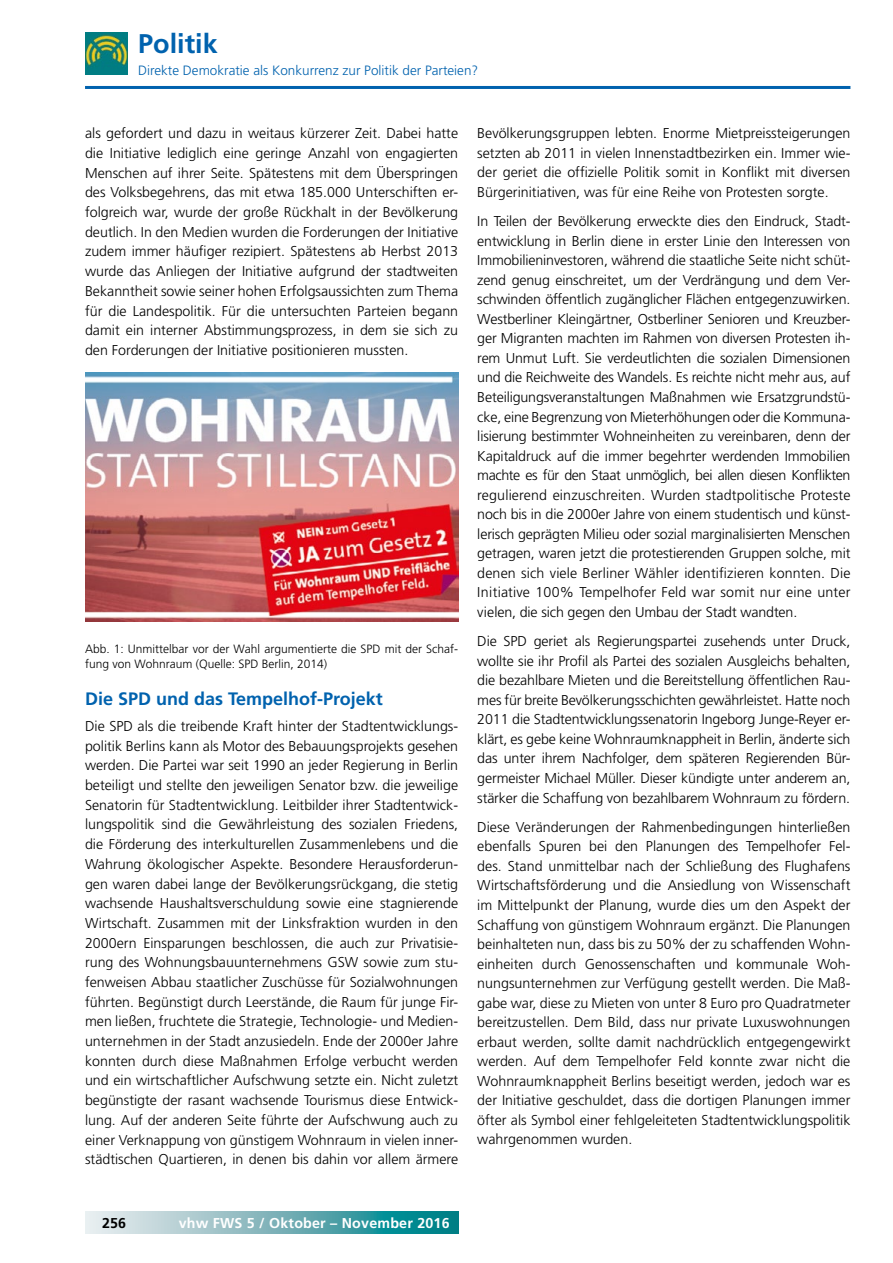
<style>
.page{position:relative;width:893px;height:1263px;background:#fff}
.page>*{position:absolute;margin:0;border:0;box-sizing:border-box;transform-origin:0 0}
.t1{font:700 27px "Frutiger LT";color:#0062ae}
.t2{font:700 18px "Frutiger LT";color:#0062ae}
.t3{font:300 14.25px/19.5px "Frutiger LT";color:#000;text-align:justify}
.t4{font:700 14.25px "Frutiger LT";letter-spacing:.015em;color:#fff}
.t5{font:700 14.25px "Frutiger LT";color:#000}
.t6{font:300 13.5px "Frutiger LT";color:#0062ae}
.t7{font:300 12px/14.5px "Frutiger CE";color:#000}
</style>
<div class="page">
<svg style="left:85px;top:1212px;width:373px;height:21px;background:#73b3b9"></svg>
<hr style="left:85px;top:86px;width:765px;height:3px;background:#0062ae">
<img style="left:85px;top:32px;width:42px;height:43px">
<img style="left:85px;top:372px;width:373px;height:249px">
<h1 class="t1" style="left:138px;top:28px;width:81px">Politik</h1>
<p class="t6" style="left:138px;top:62px;width:342px">Direkte Demokratie als Konkurrenz zur Politik der Parteien?</p>
<p class="t3" style="left:85px;top:124px;width:375px">als gefordert und dazu in weitaus kürzerer Zeit. Dabei hatte die Initiative lediglich eine geringe Anzahl von engagierten Menschen auf ihrer Seite. Spätestens mit dem Überspringen des Volksbegehrens, das mit etwa 185.000 Unterschiften er&shy;folgreich war, wurde der große Rückhalt in der Bevölkerung deutlich. In den Medien wurden die Forderungen der Initiative zudem immer häufiger rezipiert. Spätestens ab Herbst 2013 wurde das Anliegen der Initiative aufgrund der stadtweiten Bekanntheit sowie seiner hohen Erfolgsaussichten zum Thema für die Landespolitik. Für die untersuchten Parteien begann damit ein interner Abstimmungsprozess, in dem sie sich zu den Forderungen der Initiative positionieren mussten.</p>
<p class="t7" style="left:85px;top:641px;width:375px">Abb. 1: Unmittelbar vor der Wahl argumentierte die SPD mit der Schaf&shy;fung von Wohnraum (Quelle: SPD Berlin, 2014)</p>
<p class="t2" style="left:85px;top:688px;width:299px">Die SPD und das Tempelhof-Projekt</p>
<p class="t3" style="left:85px;top:716px;width:375px">Die SPD als die treibende Kraft hinter der Stadtentwicklungs&shy;politik Berlins kann als Motor des Bebauungsprojekts gesehen werden. Die Partei war seit 1990 an jeder Regierung in Berlin beteiligt und stellte den jeweiligen Senator bzw. die jeweilige Senatorin für Stadtentwicklung. Leitbilder ihrer Stadtentwick&shy;lungspolitik sind die Gewährleistung des sozialen Friedens, die Förderung des interkulturellen Zusammenlebens und die Wahrung ökologischer Aspekte. Besondere Herausforderun&shy;gen waren dabei lange der Bevölkerungsrückgang, die stetig wachsende Haushaltsverschuldung sowie eine stagnierende Wirtschaft. Zusammen mit der Linksfraktion wurden in den 2000ern Einsparungen beschlossen, die auch zur Privatisie&shy;rung des Wohnungsbauunternehmens GSW sowie zum stu&shy;fenweisen Abbau staatlicher Zuschüsse für Sozialwohnungen führten. Begünstigt durch Leerstände, die Raum für junge Fir&shy;men ließen, fruchtete die Strategie, Technologie- und Medien&shy;unternehmen in der Stadt anzusiedeln. Ende der 2000er Jahre konnten durch diese Maßnahmen Erfolge verbucht werden und ein wirtschaftlicher Aufschwung setzte ein. Nicht zuletzt begünstigte der rasant wachsende Tourismus diese Entwick&shy;lung. Auf der anderen Seite führte der Aufschwung auch zu einer Verknappung von günstigem Wohnraum in vielen inner&shy;städtischen Quartieren, in denen bis dahin vor allem ärmere</p>
<p class="t3" style="left:477px;top:124px;width:375px">Bevölkerungsgruppen lebten. Enorme Mietpreissteigerungen setzten ab 2011 in vielen Innenstadtbezirken ein. Immer wie&shy;der geriet die offizielle Politik somit in Konflikt mit diversen Bürgerinitiativen, was für eine Reihe von Protesten sorgte.</p>
<p class="t3" style="left:477px;top:212px;width:375px">In Teilen der Bevölkerung erweckte dies den Eindruck, Stadt&shy;entwicklung in Berlin diene in erster Linie den Interessen von Immobilieninvestoren, während die staatliche Seite nicht schüt&shy;zend genug einschreitet, um der Verdrängung und dem Ver&shy;schwinden öffentlich zugänglicher Flächen entgegenzuwirken.<br>Westberliner Kleingärtner, Ostberliner Senioren und Kreuzber&shy;ger Migranten machten im Rahmen von diversen Protesten ih&shy;rem Unmut Luft. Sie verdeutlichten die sozialen Dimensionen und die Reichweite des Wandels. Es reichte nicht mehr aus, auf Beteiligungsveranstaltungen Maßnahmen wie Ersatzgrundstü&shy;cke, eine Begrenzung von Mieterhöhungen oder die Kommuna&shy;lisierung bestimmter Wohneinheiten zu vereinbaren, denn der Kapitaldruck auf die immer begehrter werdenden Immobilien machte es für den Staat unmöglich, bei allen diesen Konflikten regulierend einzuschreiten. Wurden stadtpolitische Proteste noch bis in die 2000er Jahre von einem studentisch und künst&shy;lerisch geprägten Milieu oder sozial marginalisierten Menschen getragen, waren jetzt die protestierenden Gruppen solche, mit denen sich viele Berliner Wähler identifizieren konnten. Die Initiative 100% Tempelhofer Feld war somit nur eine unter vielen, die sich gegen den Umbau der Stadt wandten.</p>
<p class="t3" style="left:477px;top:632px;width:375px">Die SPD geriet als Regierungspartei zusehends unter Druck, wollte sie ihr Profil als Partei des sozialen Ausgleichs behalten, die bezahlbare Mieten und die Bereitstellung öffentlichen Rau&shy;mes für breite Bevölkerungsschichten gewährleistet. Hatte noch 2011 die Stadtentwicklungssenatorin Ingeborg Junge-Reyer er&shy;klärt, es gebe keine Wohnraumknappheit in Berlin, änderte sich das unter ihrem Nachfolger, dem späteren Regierenden Bür&shy;germeister Michael Müller. Dieser kündigte unter anderem an, stärker die Schaffung von bezahlbarem Wohnraum zu fördern.</p>
<p class="t3" style="left:477px;top:817px;width:375px">Diese Veränderungen der Rahmenbedingungen hinterließen ebenfalls Spuren bei den Planungen des Tempelhofer Fel&shy;des. Stand unmittelbar nach der Schließung des Flughafens Wirtschaftsförderung und die Ansiedlung von Wissenschaft im Mittelpunkt der Planung, wurde dies um den Aspekt der Schaffung von günstigem Wohnraum ergänzt. Die Planungen beinhalteten nun, dass bis zu 50% der zu schaffenden Wohn&shy;einheiten durch Genossenschaften und kommunale Woh&shy;nungsunternehmen zur Verfügung gestellt werden. Die Maß&shy;gabe war, diese zu Mieten von unter 8 Euro pro Quadratmeter bereitzustellen. Dem Bild, dass nur private Luxuswohnungen erbaut werden, sollte damit nachdrücklich entgegengewirkt werden. Auf dem Tempelhofer Feld konnte zwar nicht die Wohnraumknappheit Berlins beseitigt werden, jedoch war es der Initiative geschuldet, dass die dortigen Planungen immer öfter als Symbol einer fehlgeleiteten Stadtentwicklungspolitik wahrgenommen wurden.</p>
<p class="t5" style="left:102px;top:1214px;width:26px">256</p>
<p class="t4" style="left:179px;top:1214px;width:272px">vhw FWS 5 / Oktober – November 2016</p>
</div>
